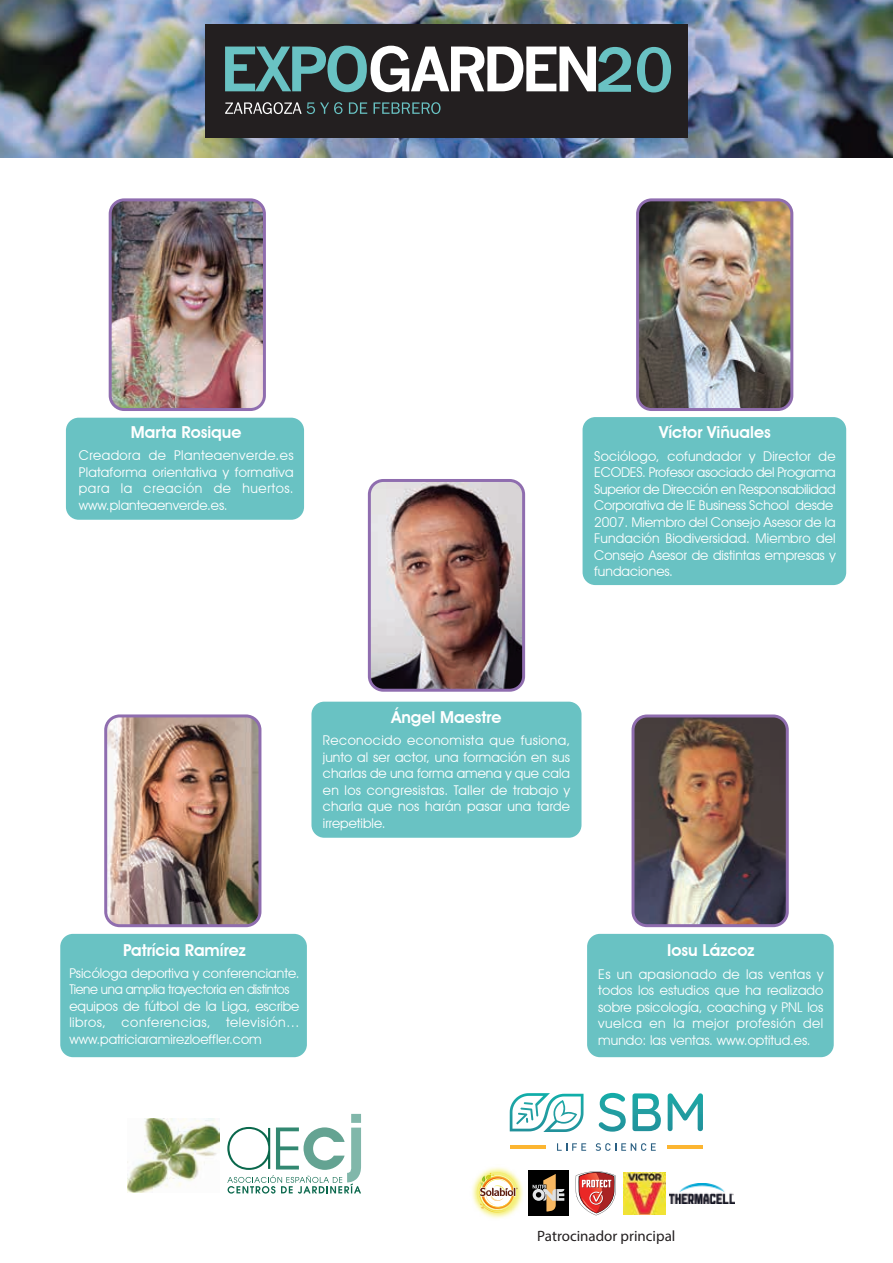
<style>
.page{position:relative;width:893px;height:1263px;background:#fff}
.page>*{position:absolute;margin:0;border:0;box-sizing:border-box;transform-origin:0 0}
.t1{font:600 16.5px "Avant Garde IT Cby BT";color:#fff}
.t2{font:15px "Myriad Pro";color:#231f20}
.t3{font:13.5px/16.5px "Avant Garde IT Cby BT";color:#fff;text-align:justify}
</style>
<div class="page">
<div style="left:60px;top:934px;width:247px;height:123px;background:#69c2c3;border-radius:13px"></div>
<div style="left:66px;top:418px;width:238px;height:102px;background:#69c2c3;border-radius:13px"></div>
<div style="left:583px;top:417px;width:263px;height:168px;background:#69c2c3;border-radius:13px"></div>
<div style="left:311px;top:702px;width:270px;height:136px;background:#69c2c3;border-radius:13px"></div>
<div style="left:587px;top:934px;width:247px;height:123px;background:#69c2c3;border-radius:13px"></div>
<img style="left:635px;top:718px;width:150px;height:205px">
<img style="left:372px;top:483px;width:149px;height:205px">
<img style="left:108px;top:718px;width:152px;height:208px">
<img style="left:640px;top:202px;width:152px;height:205px">
<img style="left:110px;top:202px;width:152px;height:205px">
<div style="left:109px;top:198px;width:157px;height:213px;border:3px solid #8f6daf;border-radius:14px"></div>
<div style="left:636px;top:198px;width:157px;height:213px;border:3px solid #8f6daf;border-radius:14px"></div>
<div style="left:104px;top:714px;width:157px;height:213px;border:3px solid #8f6daf;border-radius:14px"></div>
<div style="left:368px;top:479px;width:157px;height:213px;border:3px solid #8f6daf;border-radius:14px"></div>
<div style="left:631px;top:714px;width:158px;height:213px;border:3px solid #8f6daf;border-radius:14px"></div>
<svg style="left:227px;top:1114px;width:134px;height:79px"></svg>
<img style="left:128px;top:1119px;width:92px;height:73px">
<img style="left:0;top:0;width:893px;height:158px">
<div style="left:205px;top:24px;width:483px;height:114px;background:#231f20"></div>
<svg style="left:225px;top:102px;width:117px;height:12px"></svg>
<svg style="left:349px;top:102px;width:18px;height:12px"></svg>
<svg style="left:374px;top:102px;width:67px;height:12px"></svg>
<svg style="left:225px;top:46px;width:406px;height:46px"></svg>
<svg style="left:637px;top:47px;width:34px;height:45px"></svg>
<svg style="left:599px;top:1093px;width:27px;height:39px"></svg>
<svg style="left:632px;top:1093px;width:29px;height:38px"></svg>
<svg style="left:668px;top:1093px;width:35px;height:38px"></svg>
<svg style="left:510px;top:1093px;width:73px;height:39px"></svg>
<svg style="left:557px;top:1143px;width:29px;height:8px"></svg>
<svg style="left:596px;top:1143px;width:60px;height:8px"></svg>
<hr style="left:510px;top:1145px;width:35px;height:4px;background:#fcb531">
<hr style="left:667px;top:1145px;width:36px;height:4px;background:#fcb531">
<div style="left:528px;top:1170px;width:41px;height:45px;background:#000"></div>
<svg style="left:533px;top:1174px;width:32px;height:38px"></svg>
<svg style="left:575px;top:1171px;width:41px;height:45px"></svg>
<img style="left:472px;top:1167px;width:51px;height:52px">
<svg style="left:477px;top:1172px;width:41px;height:41px"></svg>
<img style="left:623px;top:1172px;width:42px;height:43px">
<img style="left:670px;top:1183px;width:64px;height:20px">
<p class="t1" style="left:131px;top:422px;width:112px">Marta Rosique</p>
<p class="t3" style="left:79px;top:447px;width:216px">Creadora de Planteaenverde.es Plataforma orientativa y formativa para la creación de huertos. www.planteaenverde.es.</p>
<p class="t1" style="left:659px;top:423px;width:113px">Víctor Viñuales</p>
<p class="t3" style="left:594px;top:447px;width:243px;text-align:left">Sociólogo, cofundador y Director de ECODES. Profesor asociado del Programa Superior de Dirección en Responsabilidad Corporativa de IE Business School desde 2007. Miembro del Consejo Asesor de la Fundación Biodiversidad. Miembro del Consejo Asesor de distintas empresas y fundaciones.</p>
<p class="t1" style="left:391px;top:707px;width:112px">Ángel Maestre</p>
<p class="t3" style="left:323px;top:732px;width:249px">Reconocido economista que fusiona, junto al ser actor, una formación en sus charlas de una forma amena y que cala en los congresistas. Taller de trabajo y charla que nos harán pasar una tarde irrepetible.</p>
<p class="t1" style="left:123px;top:940px;width:124px">Patrícia Ramírez</p>
<p class="t3" style="left:69px;top:965px;width:232px;text-align:left">Psicóloga deportiva y conferenciante.<br>Tiene una amplia trayectoria en distintos equipos de fútbol de la Liga, escribe libros, conferencias, televisión… www.patriciaramirezloeffler.com</p>
<p class="t1" style="left:667px;top:940px;width:89px">Iosu Lázcoz</p>
<p class="t3" style="left:598px;top:965px;width:227px">Es un apasionado de las ventas y todos los estudios que ha realizado sobre psicología, coaching y PNL los vuelca en la mejor profesión del mundo: las ventas. www.optitud.es.</p>
<p class="t2" style="left:537px;top:1227px;width:140px">Patrocinador principal</p>
</div>
